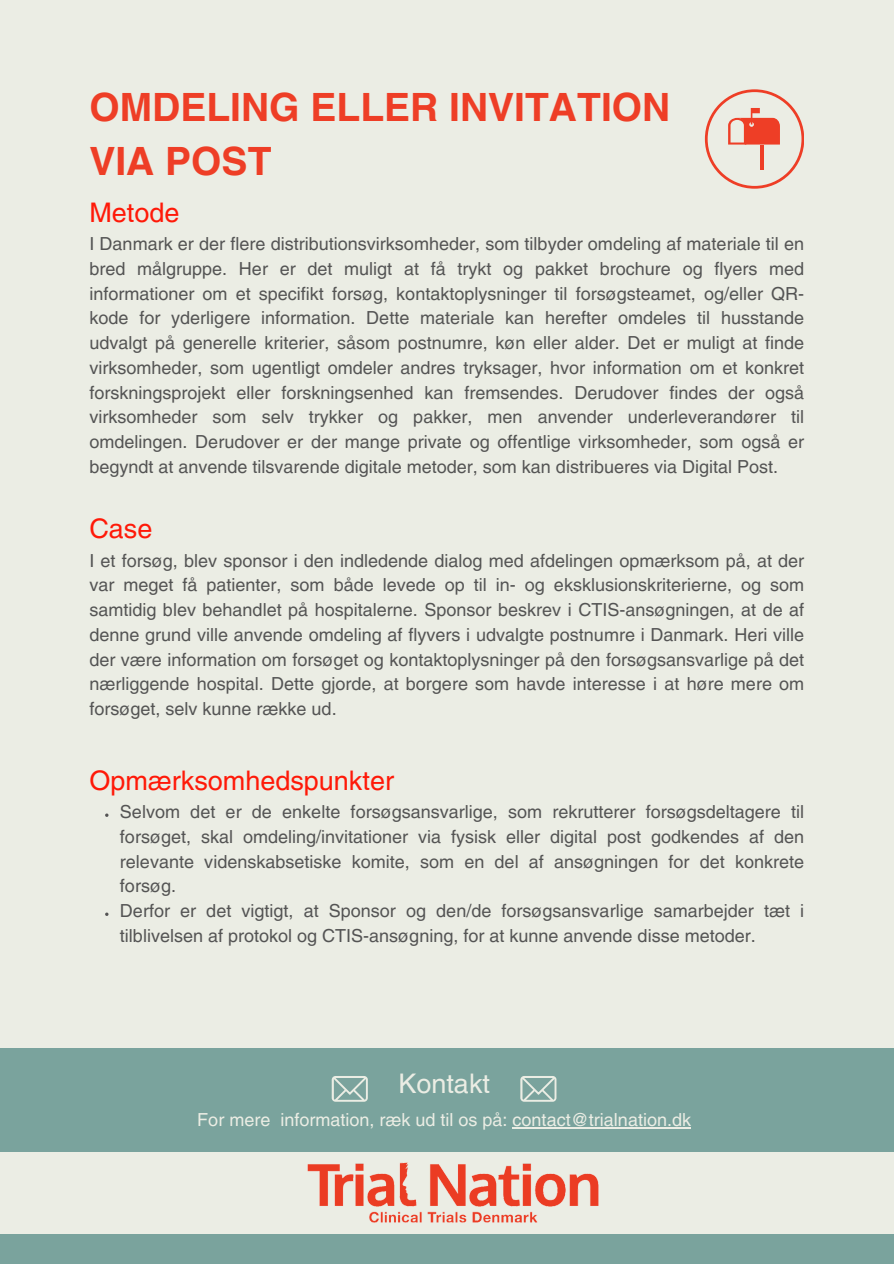
<style>
.page{position:relative;width:894px;height:1264px;background:#fff}
.page>*{position:absolute;margin:0;border:0;box-sizing:border-box;transform-origin:0 0}
.t1{font:700 39px/54px "Helvetica LT Pro";color:#ee3e26}
.t2{font:27px "Helvetica LT Pro";color:#ff1908}
.t3{font:27px "Helvetica LT Pro";color:#ebede4}
.t4{font:18px/24.8px "Helvetica LT Pro";color:#545454;text-align:justify}
.t5{font:18px "Helvetica LT Pro";color:#ebede4}
</style>
<div class="page">
<div style="left:0;top:0;width:893px;height:1263px;background:#ebede4"></div>
<svg style="left:704px;top:89px;width:99px;height:99px"></svg>
<hr style="left:760px;top:146px;width:4px;height:24px;background:#ee3e26">
<div style="left:0;top:1047px;width:893px;height:216px;background:#7aa39d"></div>
<div style="left:0;top:1152px;width:893px;height:81px;background:#ebede4"></div>
<img style="left:234px;top:1162px;width:435px;height:72px">
<hr style="left:512px;top:1127px;width:179px;height:2px;background:#ebede4">
<svg style="left:331px;top:1076px;width:36px;height:25px"></svg>
<svg style="left:520px;top:1076px;width:36px;height:25px"></svg>
<p class="t1" style="left:89px;top:84px;width:582px">OMDELING ELLER INVITATION<br>VIA POST</p>
<p class="t2" style="left:89px;top:203px;width:91px">Metode</p>
<p class="t4" style="left:89px;top:233px;width:716px">I Danmark er der flere distributionsvirksomheder, som tilbyder omdeling af materiale til en bred målgruppe. Her er det muligt at få trykt og pakket brochure og flyers med informationer om et specifikt forsøg, kontaktoplysninger til forsøgsteamet, og/eller QR&shy;kode for yderligere information. Dette materiale kan herefter omdeles til husstande udvalgt på generelle kriterier, såsom postnumre, køn eller alder. Det er muligt at finde virksomheder, som ugentligt omdeler andres tryksager, hvor information om et konkret forskningsprojekt eller forskningsenhed kan fremsendes. Derudover findes der også virksomheder som selv trykker og pakker, men anvender underleverandører til omdelingen. Derudover er der mange private og offentlige virksomheder, som også er begyndt at anvende tilsvarende digitale metoder, som kan distribueres via Digital Post.</p>
<h1 class="t2" style="left:89px;top:519px;width:64px">Case</h1>
<p class="t4" style="left:89px;top:549px;width:716px">I et forsøg, blev sponsor i den indledende dialog med afdelingen opmærksom på, at der var meget få patienter, som både levede op til in- og eksklusionskriterierne, og som samtidig blev behandlet på hospitalerne. Sponsor beskrev i CTIS-ansøgningen, at de af denne grund ville anvende omdeling af flyvers i udvalgte postnumre i Danmark. Heri ville der være information om forsøget og kontaktoplysninger på den forsøgsansvarlige på det nærliggende hospital. Dette gjorde, at borgere som havde interesse i at høre mere om forsøget, selv kunne række ud.</p>
<p class="t2" style="left:89px;top:770px;width:306px">Opmærksomhedspunkter</p>
<h2 class="t4" style="left:120px;top:801px;width:685px">Selvom det er de enkelte forsøgsansvarlige, som rekrutterer forsøgsdeltagere til forsøget, skal omdeling/invitationer via fysisk eller digital post godkendes af den relevante videnskabsetiske komite, som en del af ansøgningen for det konkrete forsøg.</h2>
<p class="t4" style="left:120px;top:900px;width:685px">Derfor er det vigtigt, at Sponsor og den/de forsøgsansvarlige samarbejder tæt i tilblivelsen af protokol og CTIS-ansøgning, for at kunne anvende disse metoder.</p>
<h2 class="t3" style="left:398px;top:1073px;width:93px">Kontakt</h2>
<p class="t5" style="left:197px;top:1113px;width:495px">For mere information, ræk ud til os på: contact@trialnation.dk</p>
</div>
